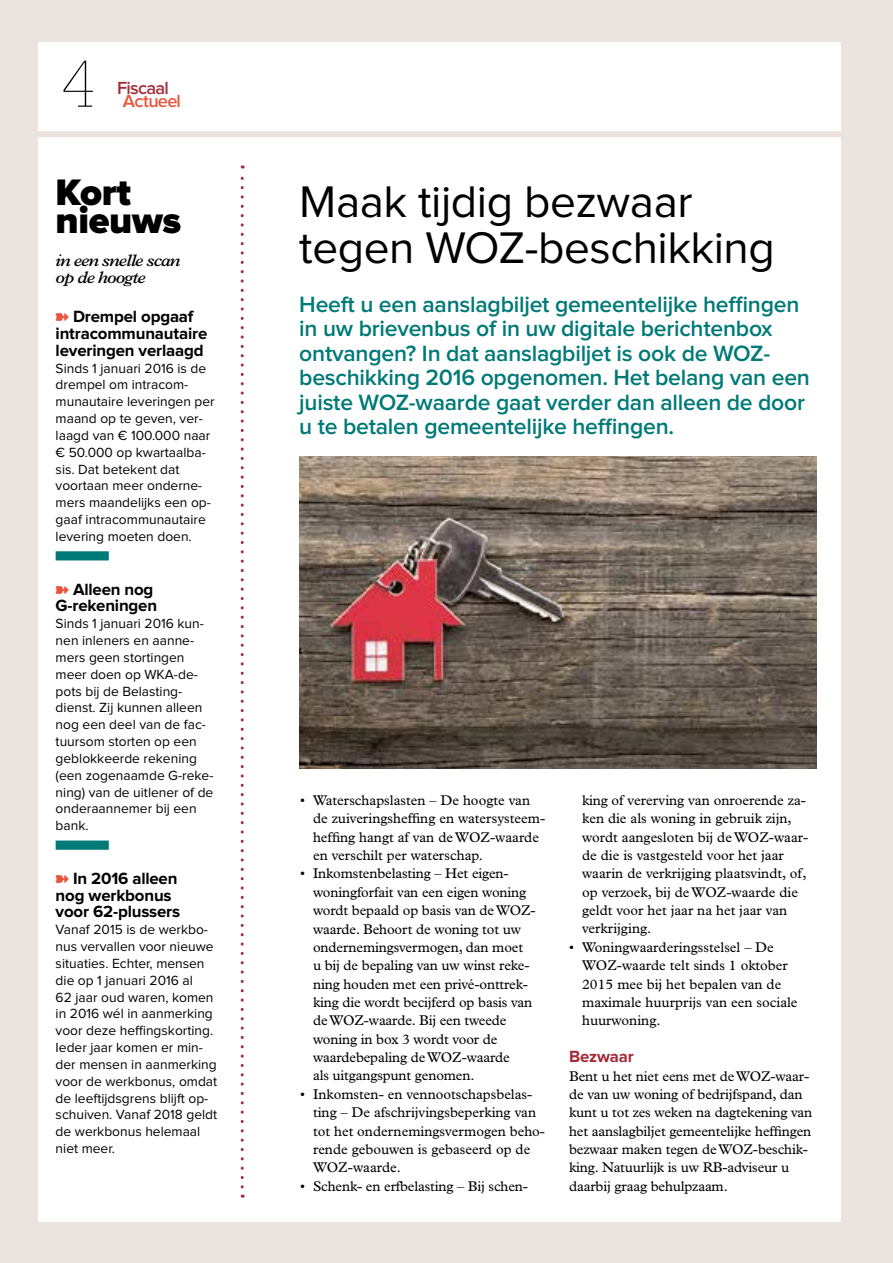
<style>
.page{position:relative;width:893px;height:1263px;background:#fff}
.page>*{position:absolute;margin:0;border:0;box-sizing:border-box;transform-origin:0 0}
.t1{font:100 64.2px "Glypha LT Std";color:#000}
.t2{font:45.9px/45.9px "Proxima Nova";letter-spacing:-.01em;color:#000}
.t3{font:900 38.25px/27.6px "Proxima Nova";letter-spacing:-.01em;color:#000}
.t4{font:600 22.95px/24.5px "Proxima Nova";letter-spacing:-.01em;color:#007a77}
.t5{font:600 18.15px "Proxima Nova";letter-spacing:-.04em;color:#a42d3a}
.t6{font:600 18.15px "Proxima Nova";letter-spacing:-.035em;color:#e7563d}
.t7{font:700 16.8px/16.8px "Proxima Nova";letter-spacing:-.01em;color:#000;text-align:center}
.t8{font:italic 600 16.8px/16.8px "Plantin Std";letter-spacing:-.05em;color:#000}
.t9{font:700 16.8px "Proxima Nova";letter-spacing:-.01em;color:#a42d3a}
.t10{font:14.1px/18.3px "Plantin Std";letter-spacing:-.01em;color:#000}
.t11{font:13.8px/16.8px "Proxima Nova";color:#000}
</style>
<div class="page">
<div style="left:0;top:0;width:892px;height:1263px;background:#ebe3de"></div>
<div style="left:38px;top:42px;width:803px;height:1179px;background:#fff"></div>
<div style="left:0;top:131px;width:892px;height:6px;background:#ebe3de"></div>
<img style="left:299px;top:456px;width:517px;height:312px">
<svg style="left:241px;top:165px;width:3px;height:1022px"></svg>
<div style="left:56px;top:551px;width:53px;height:9px;background:#007a77"></div>
<div style="left:56px;top:840px;width:53px;height:10px;background:#007a77"></div>
<hr style="left:892px;top:0;width:1px;height:1263px;background:#ebe3de">
<h1 class="t1" style="left:62px;top:47px;width:34px">4</h1>
<p class="t5" style="left:117px;top:79px;width:53px">Fiscaal</p>
<p class="t6" style="left:123px;top:93px;width:60px">Actueel</p>
<h3 class="t3" style="left:56px;top:180px;width:127px">Kort nieuws</h3>
<p class="t8" style="left:56px;top:252px;width:126px">in een snelle scan op de hoogte</p>
<p class="t7" style="left:56px;top:309px;width:153px">Drempel opgaaf intracommunautaire leveringen verlaagd</p>
<p class="t11" style="left:56px;top:360px;width:161px">Sinds 1 januari 2016 is de drempel om intracom&shy;munautaire leveringen per maand op te geven, ver&shy;laagd van € 100.000 naar € 50.000 op kwartaalba&shy;sis. Dat betekent dat voortaan meer onderne&shy;mers maandelijks een op&shy;gaaf intracommunautaire levering moeten doen.</p>
<p class="t7" style="left:56px;top:581px;width:103px;text-align:right">Alleen nog<br>G-rekeningen</p>
<p class="t11" style="left:56px;top:616px;width:159px">Sinds 1 januari 2016 kun&shy;nen inleners en aanne&shy;mers geen stortingen meer doen op WKA-de&shy;pots bij de Belasting&shy;dienst. Zij kunnen alleen nog een deel van de fac&shy;tuursom storten op een geblokkeerde rekening (een zogenaamde G-reke&shy;ning) van de uitlener of de onderaannemer bij een bank.</p>
<p class="t7" style="left:56px;top:870px;width:126px;text-align:left;text-indent:17px">In 2016 alleen nog werkbonus voor 62-plussers</p>
<p class="t11" style="left:56px;top:922px;width:163px">Vanaf 2015 is de werkbo&shy;nus vervallen voor nieuwe situaties. Echter, mensen die op 1 januari 2016 al<br>62 jaar oud waren, komen in 2016 wél in aanmerking voor deze heffingskorting.<br>Ieder jaar komen er min&shy;der mensen in aanmerking voor de werkbonus, omdat de leeftijdsgrens blijft op&shy;schuiven. Vanaf 2018 geldt de werkbonus helemaal niet meer.</p>
<h2 class="t2" style="left:299px;top:181px;width:477px">Maak tijdig bezwaar tegen WOZ-beschikking</h2>
<p class="t4" style="left:299px;top:293px;width:512px">Heeft u een aanslagbiljet gemeentelijke heffingen in uw brievenbus of in uw digitale berichtenbox ontvangen? In dat aanslagbiljet is ook de WOZ&shy;beschikking 2016 opgenomen. Het belang van een juiste WOZ-waarde gaat verder dan alleen de door u te betalen gemeentelijke heffingen.</p>
<p class="t10" style="left:313px;top:791px;width:234px;text-indent:-13px">• Waterschapslasten – De hoogte van de zuiveringsheffing en watersysteem&shy;heffing hangt af van de WOZ-waarde en verschilt per waterschap.</p>
<p class="t10" style="left:313px;top:865px;width:224px;text-indent:-13px">• Inkomstenbelasting – Het eigen&shy;woningforfait van een eigen woning wordt bepaald op basis van de WOZ&shy;waarde. Behoort de woning tot uw ondernemingsvermogen, dan moet<br>u bij de bepaling van uw winst reke&shy;ning houden met een privé-onttrek&shy;king die wordt becijferd op basis van de WOZ-waarde. Bij een tweede woning in box 3 wordt voor de waardebepaling de WOZ-waarde<br>als uitgangspunt genomen.</p>
<p class="t10" style="left:313px;top:1085px;width:234px;text-indent:-13px">• Inkomsten- en vennootschapsbelas&shy;ting – De afschrijvingsbeperking van tot het ondernemingsvermogen beho&shy;rende gebouwen is gebaseerd op de<br>WOZ-waarde.</p>
<p class="t10" style="left:300px;top:1177px;width:229px">• Schenk- en erfbelasting – Bij schen-</p>
<p class="t10" style="left:582px;top:791px;width:228px">king of vererving van onroerende za&shy;ken die als woning in gebruik zijn, wordt aangesloten bij de WOZ-waar&shy;de die is vastgesteld voor het jaar waarin de verkrijging plaatsvindt, of, op verzoek, bij de WOZ-waarde die geldt voor het jaar na het jaar van verkrijging.</p>
<p class="t10" style="left:582px;top:938px;width:217px;text-indent:-13px">• Woningwaarderingsstelsel – De<br>WOZ-waarde telt sinds 1 oktober<br>2015 mee bij het bepalen van de maximale huurprijs van een sociale huurwoning.</p>
<p class="t9" style="left:569px;top:1049px;width:66px">Bezwaar</p>
<p class="t10" style="left:569px;top:1067px;width:245px">Bent u het niet eens met de WOZ-waar&shy;de van uw woning of bedrijfspand, dan kunt u tot zes weken na dagtekening van het aanslagbiljet gemeentelijke heffingen bezwaar maken tegen de WOZ-beschik&shy;king. Natuurlijk is uw RB-adviseur u daarbij graag behulpzaam.</p>
</div>
